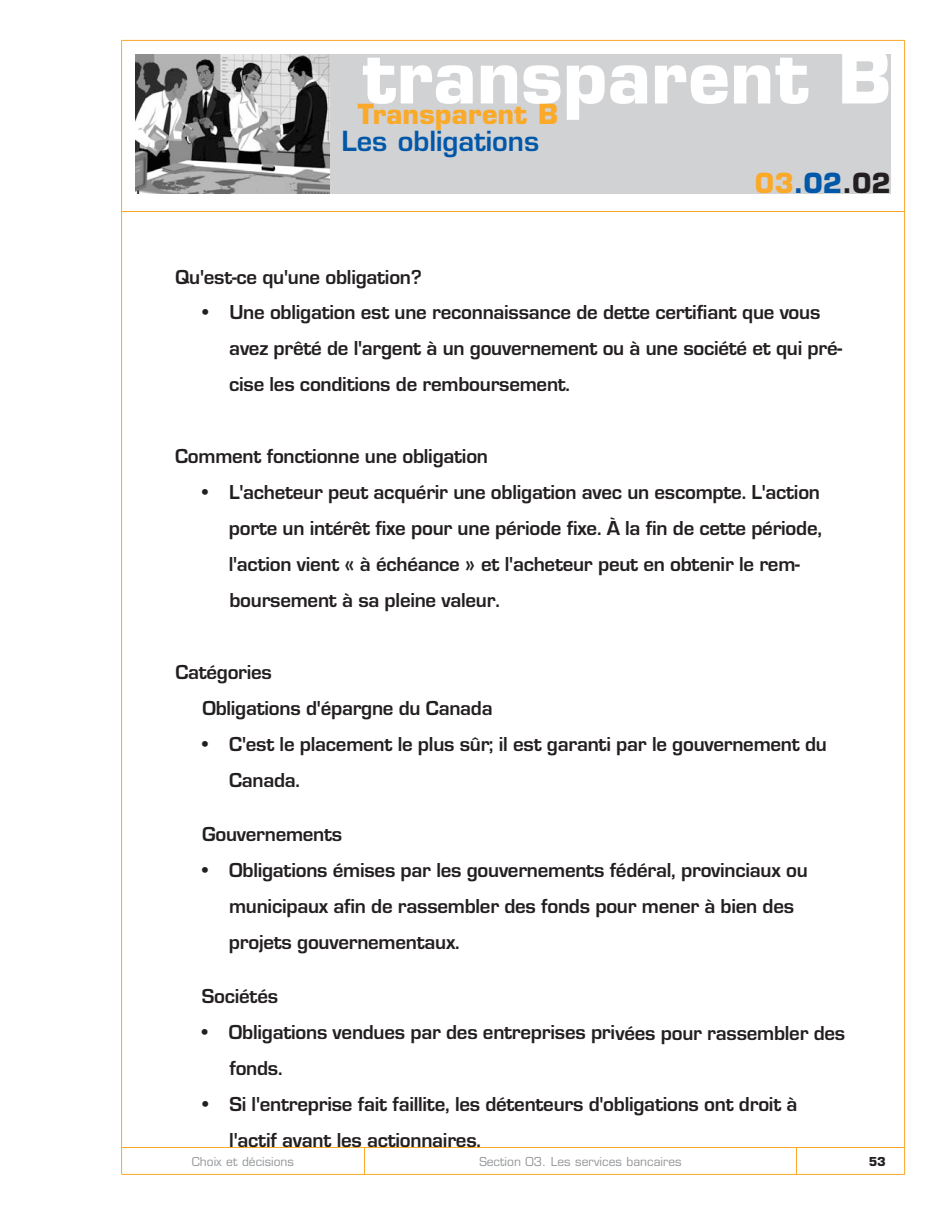
<style>
.page{position:relative;width:945px;height:1215px;background:#fff}
.page>*{position:absolute;margin:0;border:0;box-sizing:border-box;transform-origin:0 0}
.t1{font:700 72px "Eurostile";color:#fff}
.t2{font:600 27px "Eurostile";color:#0157a8}
.t3{font:700 27px "Eurostile";color:#faa928}
.t4{font:700 27px "Eurostile";color:#0157a8}
.t5{font:700 21px/36px "Eurostile";letter-spacing:-.015em;color:#231f20}
.t6{font:12px "Eurostile";color:#939598}
.t7{font:700 12px "Eurostile";color:#231f20}
.s1{color:#faa928}
.s2{color:#231f20}
</style>
<div class="page">
<hr style="left:122px;top:40px;width:783px;height:1px;background:#faa928">
<hr style="left:122px;top:1174px;width:783px;height:1px;background:#faa928">
<hr style="left:121px;top:40px;width:1px;height:1134px;background:#faa928">
<hr style="left:904px;top:40px;width:1px;height:1134px;background:#faa928">
<hr style="left:122px;top:1147px;width:782px;height:1px;background:#faa928">
<svg style="left:364px;top:1148px;width:1px;height:26px"></svg>
<svg style="left:796px;top:1148px;width:1px;height:26px"></svg>
<img style="left:135px;top:54px;width:196px;height:140px">
<div style="left:331px;top:54px;width:560px;height:140px;background:#d1d2d4"></div>
<hr style="left:122px;top:211px;width:782px;height:1px;background:#faa928">
<h1 class="t1" style="left:362px;top:50px;width:531px">transparent B</h1>
<p class="t2" style="left:342px;top:130px;width:199px">Les obligations</p>
<p class="t4" style="left:755px;top:173px;width:138px"><span class="s1">03</span>.02<span class="s2">.02</span></p>
<p class="t3" style="left:358px;top:104px;width:202px">Transparent B</p>
<p class="t5" style="left:176px;top:258px;width:248px">Qu'est-ce qu'une obligation?</p>
<p class="t5" style="left:229px;top:294px;width:615px;text-indent:-27px">• Une obligation est une reconnaissance de dette certifiant que vous avez prêté de l'argent à un gouvernement ou à une société et qui pré&shy;cise les conditions de remboursement.</p>
<p class="t5" style="left:175px;top:438px;width:314px">Comment fonctionne une obligation</p>
<p class="t5" style="left:229px;top:474px;width:595px;text-indent:-27px">• L'acheteur peut acquérir une obligation avec un escompte. L'action porte un intérêt fixe pour une période fixe. À la fin de cette période, l'action vient « à échéance » et l'acheteur peut en obtenir le rem&shy;boursement à sa pleine valeur.</p>
<p class="t5" style="left:202px;top:654px;width:292px;text-indent:-27px">Catégories<br>Obligations d'épargne du Canada</p>
<p class="t5" style="left:229px;top:726px;width:599px;text-indent:-27px">• C'est le placement le plus sûr; il est garanti par le gouvernement du<br>Canada.</p>
<p class="t5" style="left:202px;top:816px;width:142px">Gouvernements</p>
<p class="t5" style="left:229px;top:852px;width:580px;text-indent:-27px">• Obligations émises par les gouvernements fédéral, provinciaux ou municipaux afin de rassembler des fonds pour mener à bien des projets gouvernementaux.</p>
<p class="t5" style="left:202px;top:978px;width:78px">Sociétés</p>
<p class="t5" style="left:229px;top:1014px;width:617px;text-indent:-28px">• Obligations vendues par des entreprises privées pour rassembler des fonds.</p>
<p class="t5" style="left:229px;top:1086px;width:570px;text-indent:-27px">• Si l'entreprise fait faillite, les détenteurs d'obligations ont droit à l'actif avant les actionnaires.</p>
<p class="t6" style="left:192px;top:1156px;width:104px">Choix et décisions</p>
<p class="t6" style="left:479px;top:1156px;width:204px">Section 03. Les services bancaires</p>
<p class="t7" style="left:869px;top:1156px;width:19px">53</p>
</div>
